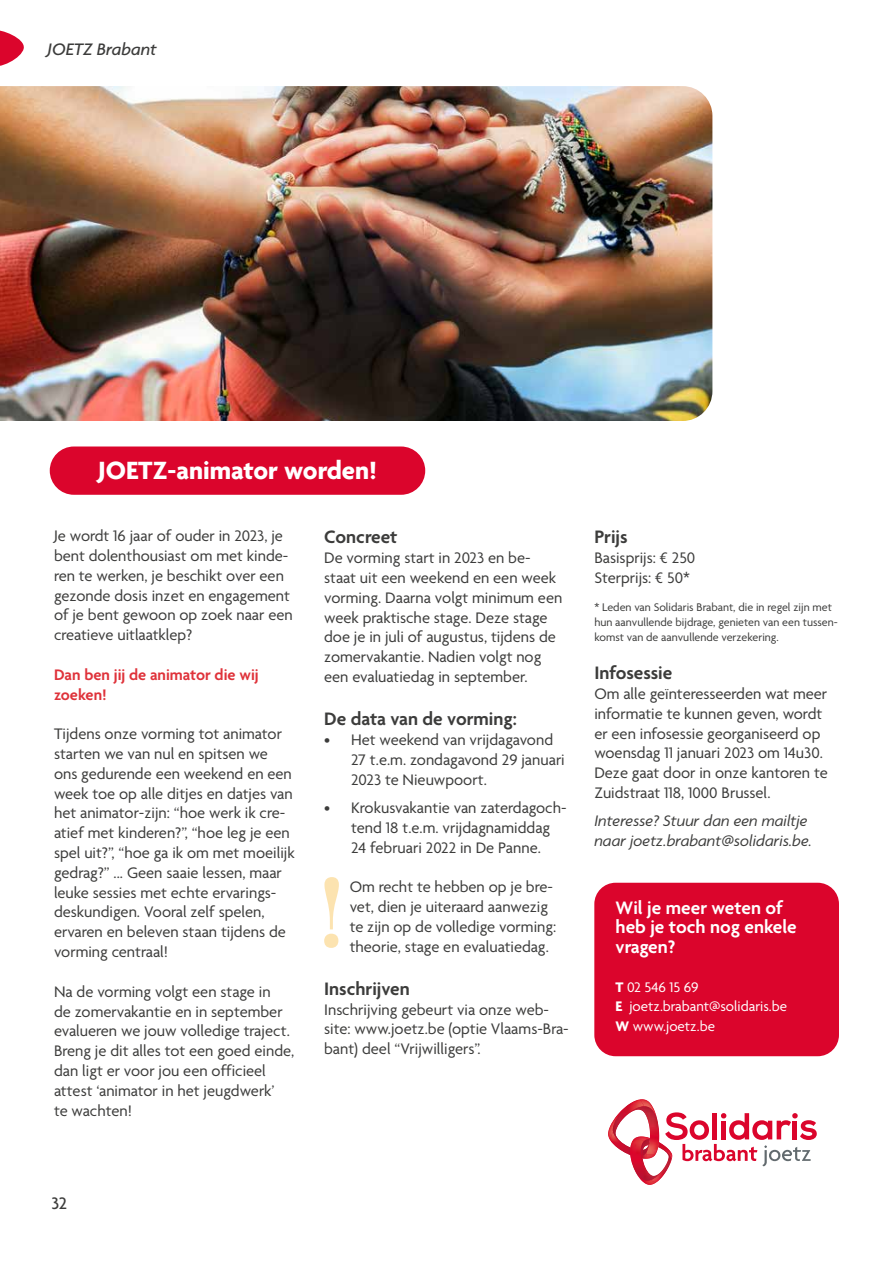
<style>
.page{position:relative;width:893px;height:1263px;background:#fff}
.page>*{position:absolute;margin:0;border:0;box-sizing:border-box;transform-origin:0 0}
.t1{font:700 27px "Agenda";color:#fff}
.t2{font:600 19.5px "Agenda";color:#3c3c3b}
.t3{font:600 19.5px/19.5px "Agenda";color:#fff}
.t4{font:italic 500 18px "Agenda";color:#3c3c3b}
.t5{font:500 18px "Agenda";color:#3c3c3b}
.t6{font:16.5px/19.8px "Agenda";color:#3c3c3b}
.t7{font:italic 16.5px/19.8px "Agenda";color:#3c3c3b}
.t8{font:600 16.5px/19.8px "Agenda";color:#df323a}
.t9{font:15px/19.5px "Agenda";color:#fff}
.t10{font:12px/15px "Agenda";color:#3c3c3b}
.s1{font-weight:700}
</style>
<div class="page">
<img style="left:0;top:86px;width:712px;height:335px">
<div style="left:50px;top:446px;width:375px;height:49px;background:#db052c;border-radius:24px"></div>
<div style="left:594px;top:883px;width:245px;height:173px;background:#db052c;border-radius:21px"></div>
<svg style="left:324px;top:877px;width:15px;height:71px"></svg>
<svg style="left:608px;top:1099px;width:209px;height:86px"></svg>
<img style="left:637px;top:1143px;width:33px;height:37px">
<svg style="left:0;top:30px;width:24px;height:36px"></svg>
<p class="t4" style="left:48px;top:39px;width:111px">JOETZ Brabant</p>
<h1 class="t1" style="left:98px;top:455px;width:280px">JOETZ-animator worden!</h1>
<p class="t6" style="left:54px;top:527px;width:240px">Je wordt 16 jaar of ouder in 2023, je bent dolenthousiast om met kinde&shy;ren te werken, je beschikt over een gezonde dosis inzet en engagement of je bent gewoon op zoek naar een creatieve uitlaatklep?</p>
<p class="t8" style="left:54px;top:666px;width:206px">Dan ben jij de animator die wij zoeken!</p>
<p class="t6" style="left:54px;top:725px;width:242px">Tijdens onze vorming tot animator starten we van nul en spitsen we ons gedurende een weekend en een week toe op alle ditjes en datjes van het animator-zijn: “hoe werk ik cre&shy;atief met kinderen?”, “hoe leg je een spel uit?”, “hoe ga ik om met moeilijk gedrag?” ... Geen saaie lessen, maar leuke sessies met echte ervarings&shy;deskundigen. Vooral zelf spelen, ervaren en beleven staan tijdens de vorming centraal!</p>
<p class="t6" style="left:54px;top:982px;width:242px">Na de vorming volgt een stage in<br>de zomervakantie en in september evalueren we jouw volledige traject.<br>Breng je dit alles tot een goed einde, dan ligt er voor jou een officieel attest ‘animator in het jeugdwerk’<br>te wachten!</p>
<p class="t2" style="left:324px;top:527px;width:75px">Concreet</p>
<p class="t6" style="left:324px;top:549px;width:240px">De vorming start in 2023 en be&shy;staat uit een weekend en een week vorming. Daarna volgt minimum een week praktische stage. Deze stage doe je in juli of augustus, tijdens de zomervakantie. Nadien volgt nog een evaluatiedag in september.</p>
<p class="t2" style="left:324px;top:708px;width:194px">De data van de vorming:</p>
<p class="t6" style="left:351px;top:731px;width:215px;text-indent:-27px">• Het weekend van vrijdagavond<br>27 t.e.m. zondagavond 29 januari<br>2023 te Nieuwpoort.</p>
<p class="t6" style="left:351px;top:799px;width:217px;text-indent:-27px">• Krokusvakantie van zaterdagoch&shy;tend 18 t.e.m. vrijdagnamiddag<br>24 februari 2022 in De Panne.</p>
<p class="t6" style="left:350px;top:878px;width:208px">Om recht te hebben op je bre&shy;vet, dien je uiteraard aanwezig te zijn op de volledige vorming: theorie, stage en evaluatiedag.</p>
<p class="t2" style="left:324px;top:978px;width:87px">Inschrijven</p>
<p class="t6" style="left:324px;top:1000px;width:246px">Inschrijving gebeurt via onze web&shy;site: www.joetz.be (optie Vlaams-Bra&shy;bant) deel “Vrijwilligers”.</p>
<p class="t2" style="left:594px;top:527px;width:35px">Prijs</p>
<p class="t6" style="left:594px;top:549px;width:102px">Basisprijs: € 250<br>Sterprijs: € 50*</p>
<p class="t10" style="left:594px;top:600px;width:245px">* Leden van Solidaris Brabant, die in regel zijn met hun aanvullende bijdrage, genieten van een tussen&shy;komst van de aanvullende verzekering.</p>
<p class="t2" style="left:594px;top:662px;width:80px">Infosessie</p>
<p class="t6" style="left:594px;top:685px;width:235px">Om alle geïnteresseerden wat meer informatie te kunnen geven, wordt er een infosessie georganiseerd op woensdag 11 januari 2023 om 14u30.<br>Deze gaat door in onze kantoren te Zuidstraat 118, 1000 Brussel.</p>
<p class="t7" style="left:594px;top:811px;width:219px">Interesse? Stuur dan een mailtje naar joetz.brabant@solidaris.be.</p>
<p class="t3" style="left:616px;top:899px;width:183px">Wil je meer weten of heb je toch nog enkele vragen?</p>
<p class="t9" style="left:616px;top:978px;width:173px"><span class="s1">T</span> 02 546 15 69<br><span class="s1">E</span> joetz.brabant@solidaris.be<br><span class="s1">W</span> www.joetz.be</p>
<p class="t5" style="left:52px;top:1193px;width:17px">32</p>
</div>
